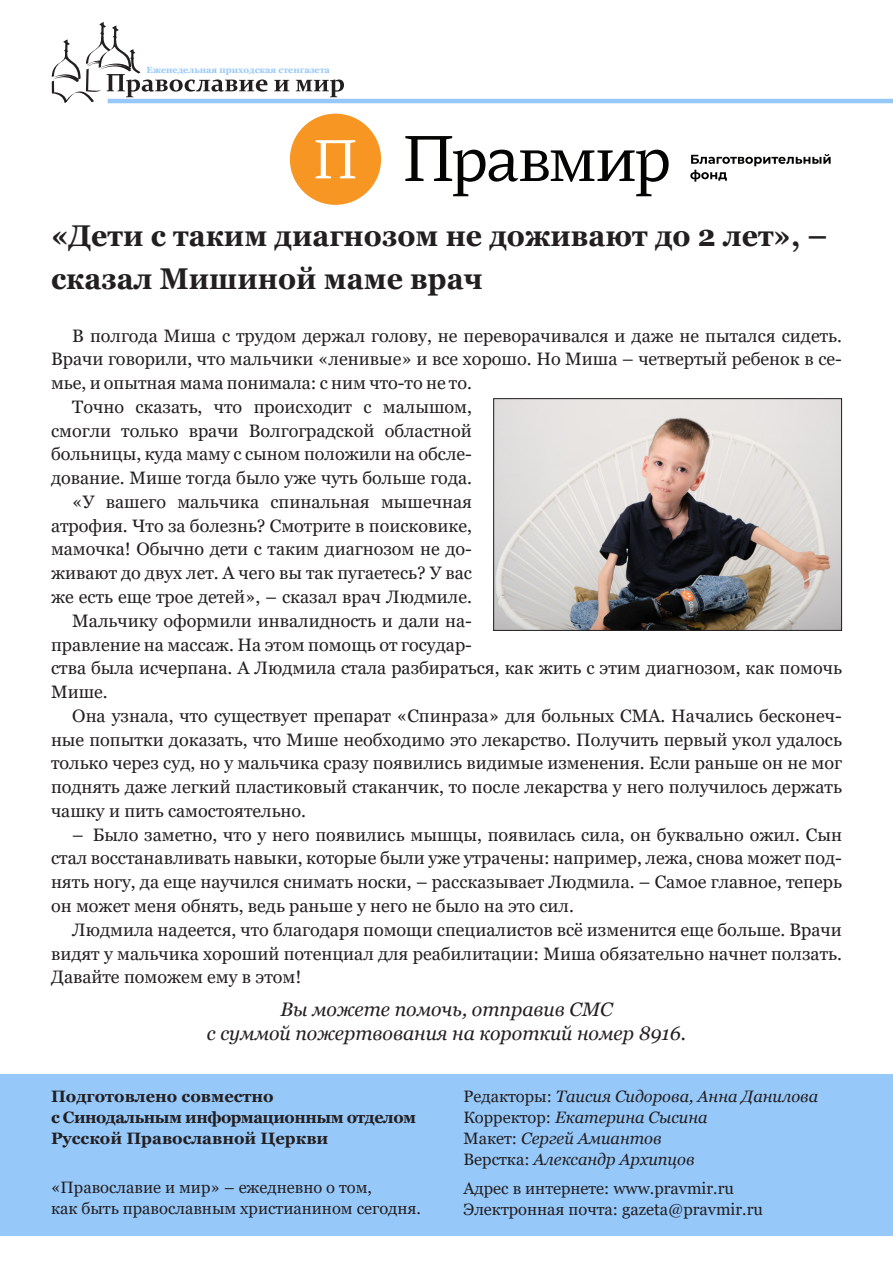
<style>
.page{position:relative;width:893px;height:1263px;background:#fff}
.page>*{position:absolute;margin:0;border:0;box-sizing:border-box;transform-origin:0 0}
.Zagolovok{font:700 30px/43.5px "Georgia";color:#231f20;scale:.95 1}
.Преамбула{font:italic 19.5px/24px "Georgia";color:#231f20;text-align:center}
.Text{font:18px/23.7px "Georgia";color:#231f20;text-align:justify}
.t1{font:16.5px/21px "Georgia";color:#231f20}
.t2{font:italic 16.5px/21px "Georgia";color:#231f20}
.t3{font:700 16.5px/21px "Georgia";color:#231f20}
.t4{font:700 9px "Georgia";color:#96c8fa}
.s1{font-style:normal}
</style>
<div class="page">
<div style="left:0;top:1074px;width:893px;height:162px;background:#96c8fa"></div>
<svg style="left:52px;top:22px;width:215px;height:81px"></svg>
<svg style="left:274px;top:80px;width:15px;height:11px"></svg>
<svg style="left:296px;top:79px;width:48px;height:18px"></svg>
<hr style="left:108px;top:99px;width:785px;height:4px;background:#96c8fa">
<svg style="left:405px;top:136px;width:264px;height:60px"></svg>
<svg style="left:690px;top:154px;width:141px;height:28px"></svg>
<div style="left:290px;top:114px;width:91px;height:91px;background:#f79622;border-radius:50%"></div>
<svg style="left:316px;top:140px;width:39px;height:38px"></svg>
<img style="left:495px;top:400px;width:345px;height:229px">
<div style="left:493px;top:398px;width:349px;height:233px;border:1px solid #231f20"></div>
<p class="t4" style="left:147px;top:64px;width:185px">Еженедельная приходская стенгазета</p>
<p class="Zagolovok" style="left:51px;top:213px;width:819px">«Дети с таким диагнозом не доживают до 2 лет», – сказал Мишиной маме врач</p>
<p class="Text" style="left:51px;top:324px;width:792px;text-indent:21px">В полгода Миша с трудом держал голову, не переворачивался и даже не пытался сидеть.<br>Врачи говорили, что мальчики «ленивые» и все хорошо. Но Миша – четвертый ребенок в се&shy;мье, и опытная мама понимала: с ним что-то не то.</p>
<p class="Text" style="left:51px;top:395px;width:422px;text-indent:21px">Точно сказать, что происходит с малышом, смогли только врачи Волгоградской областной больницы, куда маму с сыном положили на обсле&shy;дование. Мише тогда было уже чуть больше года.</p>
<p class="Text" style="left:51px;top:490px;width:422px;text-indent:21px">«У вашего мальчика спинальная мышечная атрофия. Что за болезнь? Смотрите в поисковике, мамочка! Обычно дети с таким диагнозом не до&shy;живают до двух лет. А чего вы так пугаетесь? У вас же есть еще трое детей», – сказал врач Людмиле.</p>
<p class="Text" style="left:51px;top:609px;width:792px;text-align:left;text-indent:21px">Мальчику оформили инвалидность и дали на-<br>правление на массаж. На этом помощь от государ-<br>ства была исчерпана. А Людмила стала разбираться, как жить с этим диагнозом, как помочь Мише.</p>
<p class="Text" style="left:51px;top:704px;width:792px;text-indent:21px">Она узнала, что существует препарат «Спинраза» для больных СМА. Начались бесконеч&shy;ные попытки доказать, что Мише необходимо это лекарство. Получить первый укол удалось только через суд, но у мальчика сразу появились видимые изменения. Если раньше он не мог поднять даже легкий пластиковый стаканчик, то после лекарства у него получилось держать чашку и пить самостоятельно.</p>
<p class="Text" style="left:51px;top:823px;width:792px;text-indent:21px">– Было заметно, что у него появились мышцы, появилась сила, он буквально ожил. Сын стал восстанавливать навыки, которые были уже утрачены: например, лежа, снова может под&shy;нять ногу, да еще научился снимать носки, – рассказывает Людмила. – Самое главное, теперь он может меня обнять, ведь раньше у него не было на это сил.</p>
<p class="Text" style="left:51px;top:918px;width:792px;text-indent:21px">Людмила надеется, что благодаря помощи специалистов всё изменится еще больше. Врачи видят у мальчика хороший потенциал для реабилитации: Миша обязательно начнет ползать.<br>Давайте поможем ему в этом!</p>
<p class="Преамбула" style="left:207px;top:997px;width:481px">Вы можете помочь, отправив СМС<br>с суммой пожертвования на короткий номер 8916.</p>
<p class="t3" style="left:51px;top:1085px;width:367px">Подготовлено совместно<br>с Синодальным информационным отделом<br>Русской Православной Церкви</p>
<p class="t1" style="left:51px;top:1177px;width:372px">«Православие и мир» – ежедневно о том,<br>как быть православным христианином сегодня.</p>
<p class="t2" style="left:463px;top:1086px;width:356px"><span class="s1">Редакторы:</span> Таисия Сидорова, Анна Данилова<br><span class="s1">Корректор:</span> Екатерина Сысина<br><span class="s1">Макет:</span> Сергей Амиантов<br><span class="s1">Верстка:</span> Александр Архипцов</p>
<p class="t1" style="left:463px;top:1178px;width:301px">Адрес в интернете: www.pravmir.ru<br>Электронная почта: gazeta@pravmir.ru</p>
</div>
